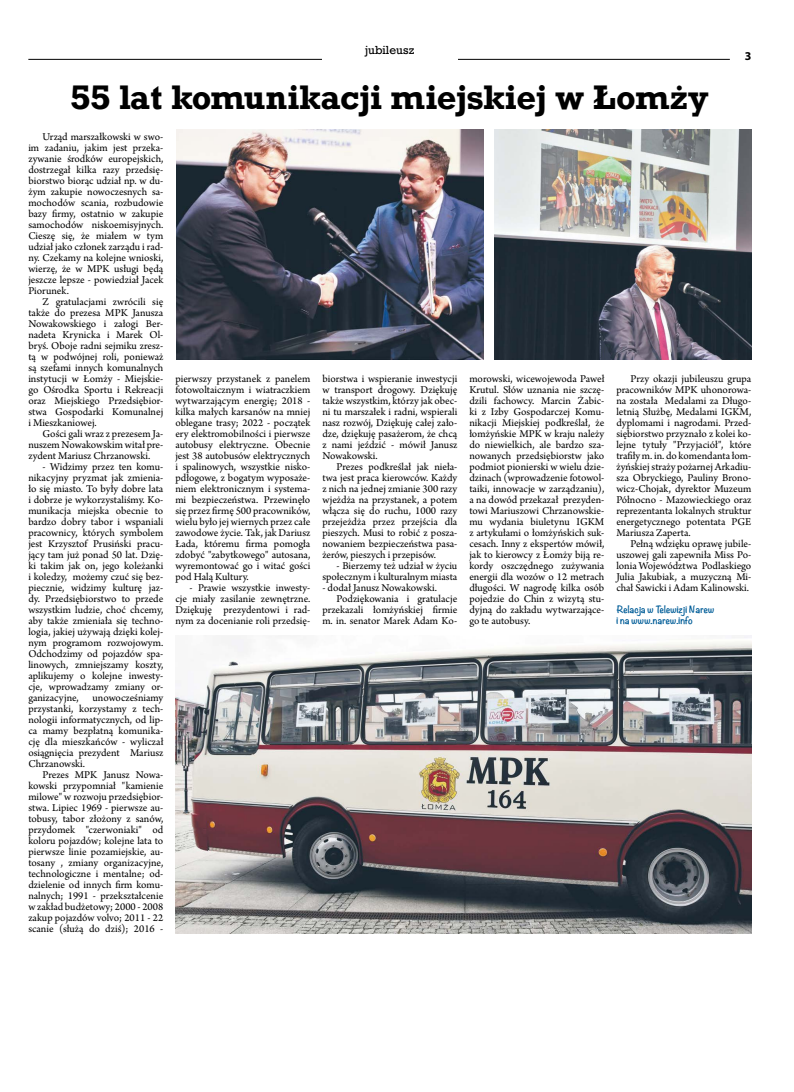
<style>
.page{position:relative;width:794px;height:1092px;background:#fff}
.page>*{position:absolute;margin:0;border:0;box-sizing:border-box;transform-origin:0 0}
.t1{font:700 32px "Rockwell";color:#000}
.t2{font:700 12px "Myriad Pro";color:#000}
.t3{font:11px/11px "Arno Pro";color:#000;text-align:justify}
.t4{font:11px "Rockwell";color:#000}
.t5{font:700 9px/11px "Noteworthy";color:#005d98}
</style>
<div class="page">
<img style="left:175px;top:635px;width:576px;height:298px">
<hr style="left:28px;top:59px;width:702px;height:1px;background:#000">
<div style="left:322px;top:45px;width:135px;height:18px;background:#fff"></div>
<img style="left:494px;top:129px;width:257px;height:231px">
<img style="left:176px;top:130px;width:307px;height:230px">
<p class="t4" style="left:365px;top:43px;width:51px">jubileusz</p>
<h1 class="t1" style="left:70px;top:76px;width:640px">55 lat komunikacji miejskiej w Łomży</h1>
<p class="t2" style="left:745px;top:48px;width:8px">3</p>
<p class="t3" style="left:28px;top:131px;width:137px;text-indent:14px">Urząd marszałkowski w swo&shy;im zadaniu, jakim jest przeka&shy;zywanie środków europejskich, dostrzegał kilka razy przedsię&shy;biorstwo biorąc udział np. w du&shy;żym zakupie nowoczesnych sa&shy;mochodów scania, rozbudowie bazy firmy, ostatnio w zakupie samochodów niskoemisyjnych.<br>Cieszę się, że miałem w tym udział jako członek zarządu i rad&shy;ny. Czekamy na kolejne wnioski, wierzę, że w MPK usługi będą jeszcze lepsze - powiedział Jacek Piorunek.</p>
<p class="t3" style="left:28px;top:296px;width:136px;text-indent:14px">Z gratulacjami zwrócili się także do prezesa MPK Janusza Nowakowskiego i załogi Ber&shy;nadeta Krynicka i Marek Ol&shy;bryś. Oboje radni sejmiku zresz&shy;tą w podwójnej roli, ponieważ są szefami innych komunalnych instytucji w Łomży - Miejskie&shy;go Ośrodka Sportu i Rekreacji oraz Miejskiego Przedsiębior&shy;stwa Gospodarki Komunalnej i Mieszkaniowej.</p>
<p class="t3" style="left:28px;top:428px;width:136px;text-indent:14px">Gości gali wraz z prezesem Ja&shy;nuszem Nowakowskim witał pre&shy;zydent Mariusz Chrzanowski.</p>
<p class="t3" style="left:28px;top:461px;width:137px;text-indent:14px">- Widzimy przez ten komu&shy;nikacyjny pryzmat jak zmienia&shy;ło się miasto. To były dobre lata i dobrze je wykorzystaliśmy. Ko&shy;munikacja miejska obecnie to bardzo dobry tabor i wspaniali pracownicy, których symbolem jest Krzysztof Prusiński pracu&shy;jący tam już ponad 50 lat. Dzię&shy;ki takim jak on, jego koleżanki i koledzy, możemy czuć się bez&shy;piecznie, widzimy kulturę jaz&shy;dy. Przedsiębiorstwo to przede wszystkim ludzie, choć chcemy, aby także zmieniała się techno&shy;logia, jakiej używają dzięki kolej&shy;nym programom rozwojowym.<br>Odchodzimy od pojazdów spa&shy;linowych, zmniejszamy koszty, aplikujemy o kolejne inwesty&shy;cje, wprowadzamy zmiany or&shy;ganizacyjne, unowocześniamy przystanki, korzystamy z tech&shy;nologii informatycznych, od lip&shy;ca mamy bezpłatną komunika&shy;cję dla mieszkańców - wyliczał osiągnięcia prezydent Mariusz Chrzanowski.</p>
<p class="t3" style="left:28px;top:769px;width:136px;text-indent:14px">Prezes MPK Janusz Nowa&shy;kowski przypomniał "kamienie milowe" w rozwoju przedsiębior&shy;stwa. Lipiec 1969 - pierwsze au&shy;tobusy, tabor złożony z sanów, przydomek "czerwoniaki" od koloru pojazdów; kolejne lata to pierwsze linie pozamiejskie, au&shy;tosany , zmiany organizacyjne, technologiczne i mentalne; od&shy;dzielenie od innych firm komu&shy;nalnych; 1991 - przekształcenie w zakład budżetowy; 2000 - 2008 zakup pojazdów volvo; 2011 - 22 scanie (służą do dziś); 2016 -</p>
<p class="t3" style="left:175px;top:373px;width:137px">pierwszy przystanek z panelem fotowoltaicznym i wiatraczkiem wytwarzającym energię; 2018 - kilka małych karsanów na mniej oblegane trasy; 2022 - początek ery elektromobilności i pierwsze autobusy elektryczne. Obecnie jest 38 autobusów elektrycznych i spalinowych, wszystkie nisko&shy;pdłogowe, z bogatym wyposaże&shy;niem elektronicznym i systema&shy;mi bezpieczeństwa. Przewinęło się przez firmę 500 pracowników, wielu było jej wiernych przez całe zawodowe życie. Tak, jak Dariusz Łada, któremu firma pomogła zdobyć "zabytkowego" autosana, wyremontować go i witać gości pod Halą Kultury.</p>
<p class="t3" style="left:175px;top:582px;width:136px;text-indent:14px">- Prawie wszystkie inwesty&shy;cje miały zasilanie zewnętrzne.<br>Dziękuję prezydentowi i rad&shy;nym za docenianie roli przedsię-</p>
<p class="t3" style="left:322px;top:373px;width:136px">biorstwa i wspieranie inwestycji w transport drogowy. Dziękuję także wszystkim, którzy jak obec&shy;ni tu marszałek i radni, wspierali nasz rozwój, Dziękuję całej zało&shy;dze, dziękuję pasażerom, że chcą z nami jeździć - mówił Janusz Nowakowski.</p>
<p class="t3" style="left:322px;top:461px;width:137px;text-indent:14px">Prezes podkreślał jak nieła&shy;twa jest praca kierowców. Każdy z nich na jednej zmianie 300 razy wjeżdża na przystanek, a potem włącza się do ruchu, 1000 razy przejeżdża przez przejścia dla pieszych. Musi to robić z posza&shy;nowaniem bezpieczeństwa pasa&shy;żerów, pieszych i przepisów.</p>
<p class="t3" style="left:322px;top:560px;width:136px;text-align:right">- Bierzemy też udział w życiu społecznym i kulturalnym miasta</p>
<p class="t3" style="left:322px;top:582px;width:116px">- dodał Janusz Nowakowski.</p>
<p class="t3" style="left:336px;top:593px;width:122px">Podziękowania i gratulacje</p>
<p class="t3" style="left:322px;top:604px;width:136px">przekazali łomżyńskiej firmie</p>
<p class="t3" style="left:322px;top:615px;width:136px">m. in. senator Marek Adam Ko-</p>
<p class="t3" style="left:469px;top:373px;width:137px">morowski, wicewojewoda Paweł Krutul. Słów uznania nie szczę&shy;dzili fachowcy. Marcin Żabic&shy;ki z Izby Gospodarczej Komu&shy;nikacji Miejskiej podkreślał, że łomżyńskie MPK w kraju należy do niewielkich, ale bardzo sza&shy;nowanych przedsiębiorstw jako podmiot pionierski w wielu dzie&shy;dzinach (wprowadzenie fotowol&shy;taiki, innowacje w zarządzaniu), a na dowód przekazał prezyden&shy;towi Mariuszowi Chrzanowskie&shy;mu wydania biuletynu IGKM z artykułami o łomżyńskich suk&shy;cesach. Inny z ekspertów mówił, jak to kierowcy z Łomży biją re&shy;kordy oszczędnego zużywania energii dla wozów o 12 metrach długości. W nagrodę kilka osób pojedzie do Chin z wizytą stu&shy;dyjną do zakładu wytwarzające&shy;go te autobusy.</p>
<p class="t3" style="left:616px;top:373px;width:136px;text-indent:14px">Przy okazji jubileuszu grupa pracowników MPK uhonorowa&shy;na została Medalami za Długo&shy;letnią Służbę, Medalami IGKM, dyplomami i nagrodami. Przed&shy;siębiorstwo przyznało z kolei ko&shy;lejne tytuły "Przyjaciół", które trafiły m. in. do komendanta łom&shy;żyńskiej straży pożarnej Arkadiu&shy;sza Obryckiego, Pauliny Brono&shy;wicz-Chojak, dyrektor Muzeum Północno - Mazowieckiego oraz reprezentanta lokalnych struktur energetycznego potentata PGE Mariusza Zaperta.</p>
<p class="t3" style="left:616px;top:538px;width:136px;text-indent:14px">Pełną wdzięku oprawę jubile&shy;uszowej gali zapewniła Miss Po&shy;lonia Województwa Podlaskiego Julia Jakubiak, a muzyczną Mi&shy;chał Sawicki i Adam Kalinowski.</p>
<p class="t5" style="left:616px;top:603px;width:99px">Relacja w Telewizji Narew i na www.narew.info</p>
</div>
